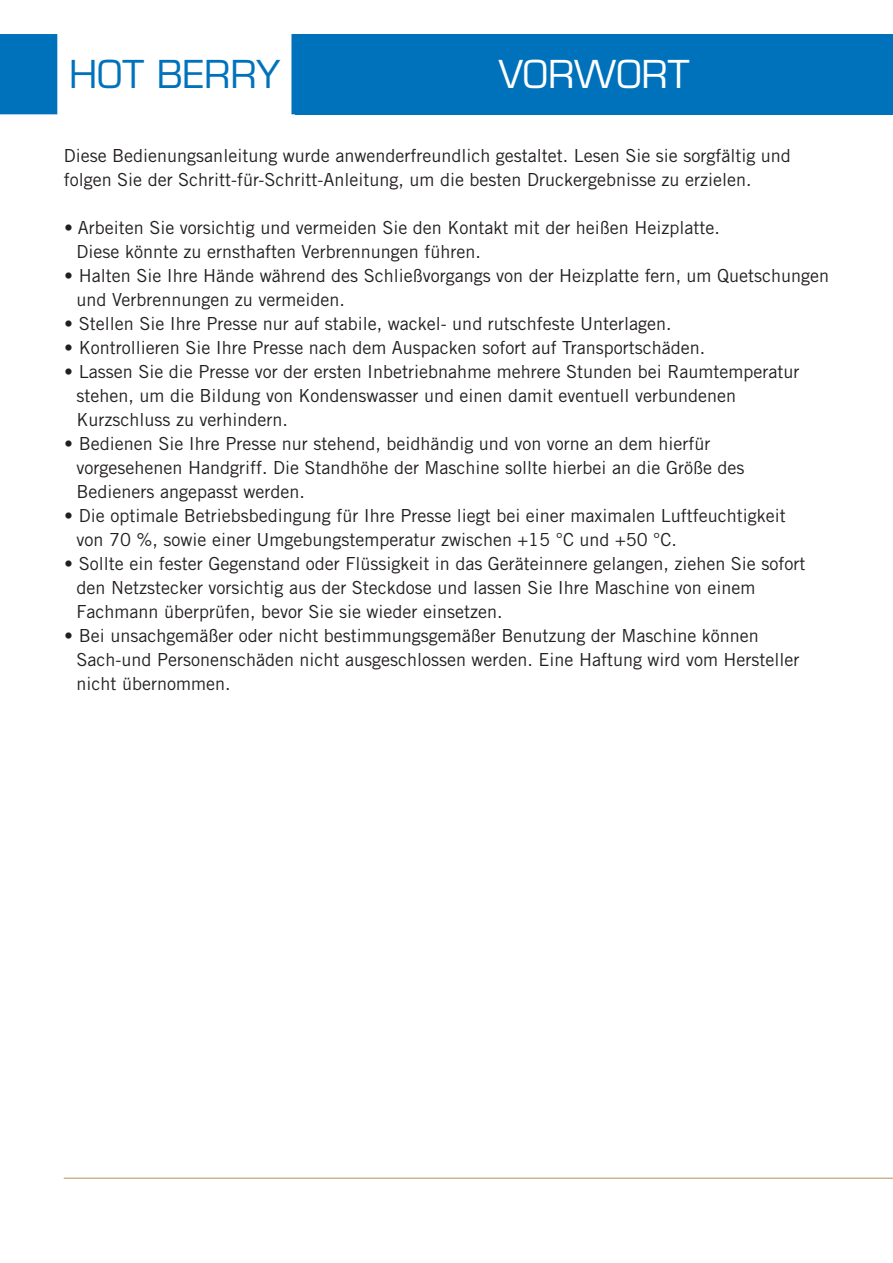
<style>
.page{position:relative;width:893px;height:1263px;background:#fff}
.page>*{position:absolute;margin:0;border:0;box-sizing:border-box;transform-origin:0 0}
.t1{font:37.5px "Eurostile LT Std";color:#0072bc}
.t2{font:37.5px "Eurostile LT Std";color:#fff}
.t3{font:18px/24px "Trade Gothic LT Std";color:#231f20}
.s1{font-family:"Sys TT"}
</style>
<div class="page">
<svg style="left:0;top:34px;width:295px;height:80px"></svg>
<hr style="left:64px;top:1178px;width:829px;height:1px;background:#b09258">
<div style="left:295px;top:34px;width:598px;height:80px;background:#0072bc"></div>
<h1 class="t1" style="left:69px;top:52px;width:213px">HOT BERRY</h1>
<h1 class="t2" style="left:499px;top:51px;width:192px">VORWORT</h1>
<p class="t3" style="left:64px;top:143px;width:729px">Diese Bedienungsanleitung wurde anwenderfreundlich gestaltet. Lesen Sie sie sorgfältig und folgen Sie der Schritt-für-Schritt-Anleitung, um die besten Druckergebnisse zu erzielen.</p>
<p class="t3" style="left:64px;top:215px;width:658px"><span class="s1">•</span> Arbeiten Sie vorsichtig und vermeiden Sie den Kontakt mit der heißen Heizplatte.</p>
<p class="t3" style="left:77px;top:239px;width:406px">Diese könnte zu ernsthaften Verbrennungen führen.</p>
<p class="t3" style="left:64px;top:263px;width:767px"><span class="s1">•</span> Halten Sie Ihre Hände während des Schließvorgangs von der Heizplatte fern, um Quetschungen</p>
<p class="t3" style="left:77px;top:287px;width:270px">und Verbrennungen zu vermeiden.</p>
<p class="t3" style="left:64px;top:311px;width:609px"><span class="s1">•</span> Stellen Sie Ihre Presse nur auf stabile, wackel- und rutschfeste Unterlagen.</p>
<p class="t3" style="left:64px;top:335px;width:643px"><span class="s1">•</span> Kontrollieren Sie Ihre Presse nach dem Auspacken sofort auf Transportschäden.</p>
<p class="t3" style="left:64px;top:359px;width:737px"><span class="s1">•</span> Lassen Sie die Presse vor der ersten Inbetriebnahme mehrere Stunden bei Raumtemperatur</p>
<p class="t3" style="left:77px;top:383px;width:661px">stehen, um die Bildung von Kondenswasser und einen damit eventuell verbundenen</p>
<p class="t3" style="left:77px;top:407px;width:213px">Kurzschluss zu verhindern.</p>
<p class="t3" style="left:64px;top:431px;width:648px"><span class="s1">•</span> Bedienen Sie Ihre Presse nur stehend, beidhändig und von vorne an dem hierfür</p>
<p class="t3" style="left:77px;top:455px;width:669px">vorgesehenen Handgriff. Die Standhöhe der Maschine sollte hierbei an die Größe des</p>
<p class="t3" style="left:77px;top:479px;width:230px">Bedieners angepasst werden.</p>
<p class="t3" style="left:64px;top:503px;width:724px"><span class="s1">•</span> Die optimale Betriebsbedingung für Ihre Presse liegt bei einer maximalen Luftfeuchtigkeit</p>
<p class="t3" style="left:77px;top:527px;width:602px">von 70 %, sowie einer Umgebungstemperatur zwischen +15 °C und +50 °C.</p>
<p class="t3" style="left:64px;top:551px;width:743px"><span class="s1">•</span> Sollte ein fester Gegenstand oder Flüssigkeit in das Geräteinnere gelangen, ziehen Sie sofort</p>
<p class="t3" style="left:77px;top:575px;width:680px">den Netzstecker vorsichtig aus der Steckdose und lassen Sie Ihre Maschine von einem</p>
<p class="t3" style="left:77px;top:599px;width:427px">Fachmann überprüfen, bevor Sie sie wieder einsetzen.</p>
<p class="t3" style="left:64px;top:623px;width:697px"><span class="s1">•</span> Bei unsachgemäßer oder nicht bestimmungsgemäßer Benutzung der Maschine können</p>
<p class="t3" style="left:77px;top:647px;width:724px">Sach-und Personenschäden nicht ausgeschlossen werden. Eine Haftung wird vom Hersteller</p>
<p class="t3" style="left:77px;top:671px;width:156px">nicht übernommen.</p>
</div>
